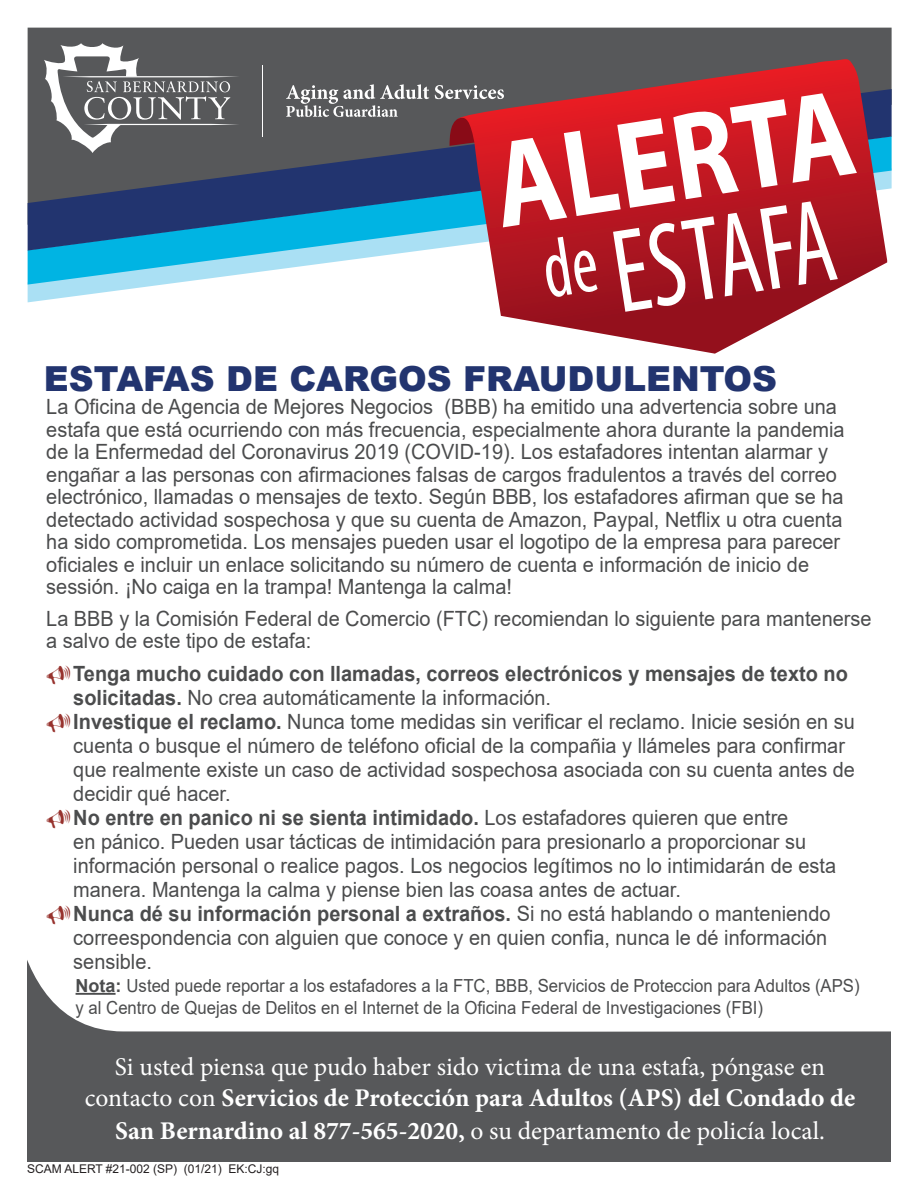
<style>
.page{position:relative;width:918px;height:1188px;background:#fff}
.page>*{position:absolute;margin:0;border:0;box-sizing:border-box;transform-origin:0 0}
.t1{font:700 124.5px "Myriad Pro";color:#fff;scale:.85 1}
.t2{font:condensed 120px "Myriad Pro";color:#fff;scale:.85 1}
.t3{font:900 34.5px "Arial";color:#22346f}
.t4{font:25.5px/30.6px "Minion Pro";color:#fff;text-align:center}
.t5{font:21px/22.5px "Arial";color:#4b4c4d;scale:.95 1}
.t6{font:700 21px/24px "Arial";color:#4b4c4d;scale:.95 1}
.t7{font:18px/21.6px "Arial";color:#4b4c4d;scale:.93 1}
.t8{font:12px "Arial";color:#231f20}
.s1{font-weight:400}
.s2{font-weight:700}
</style>
<div class="page">
<svg style="left:28px;top:962px;width:862px;height:200px;fill:#57585a"></svg>
<hr style="left:76px;top:993px;width:40px;height:2px;background:#4b4c4d">
<div style="left:28px;top:28px;width:864px;height:61px;background:#57585a"></div>
<svg style="left:28px;top:285px;width:131px;height:17px"></svg>
<svg style="left:28px;top:251px;width:860px;height:34px"></svg>
<svg style="left:28px;top:89px;width:864px;height:162px;background:#356284"></svg>
<hr style="left:262px;top:65px;width:1px;height:72px;background:#fff">
<svg style="left:44px;top:43px;width:196px;height:110px;background:#777779"></svg>
<svg style="left:286px;top:84px;width:143px;height:33px;background:#808182"></svg>
<svg style="left:435px;top:85px;width:22px;height:14px"></svg>
<svg style="left:450px;top:117px;width:7px;height:29px"></svg>
<svg style="left:457px;top:59px;width:430px;height:295px;background:#b53f48"></svg>
<p class="t1" style="left:482px;top:107px;width:428px;rotate:-9deg">ALERTA</p>
<p class="t2" style="left:534px;top:213px;width:345px;rotate:-9deg"><sup>de</sup> ESTAFA</p>
<p class="t3" style="left:44px;top:353px;width:735px">ESTAFAS DE CARGOS FRAUDULENTOS</p>
<p class="t5" style="left:46px;top:396px;width:842px">La Oficina de Agencia de Mejores Negocios (BBB) ha emitido una advertencia sobre una estafa que está ocurriendo con más frecuencia, especialmente ahora durante la pandemia de la Enfermedad del Coronavirus 2019 (COVID-19). Los estafadores intentan alarmar y engañar a las personas con afirmaciones falsas de cargos fradulentos a través del correo electrónico, llamadas o mensajes de texto. Según BBB, los estafadores afirman que se ha detectado actividad sospechosa y que su cuenta de Amazon, Paypal, Netflix u otra cuenta ha sido comprometida. Los mensajes pueden usar el logotipo de la empresa para parecer oficiales e incluir un enlace solicitando su número de cuenta e información de inicio de sessión. ¡No caiga en la trampa! Mantenga la calma!</p>
<p class="t5" style="left:46px;top:607px;width:870px">La BBB y la Comisión Federal de Comercio (FTC) recomiendan lo siguiente para mantenerse a salvo de este tipo de estafa:</p>
<p class="t6" style="left:73px;top:662px;width:817px">Tenga mucho cuidado con llamadas, correos electrónicos y mensajes de texto no solicitadas. <span class="s1">No crea automáticamente la información.</span></p>
<p class="t5" style="left:73px;top:710px;width:824px;line-height:24px"><span class="s2">Investique el reclamo.</span> Nunca tome medidas sin verificar el reclamo. Inicie sesión en su cuenta o busque el número de teléfono oficial de la compañia y llámeles para confirmar que realmente existe un caso de actividad sospechosa asociada con su cuenta antes de decidir qué hacer.</p>
<p class="t5" style="left:73px;top:806px;width:805px;line-height:24px"><span class="s2">No entre en panico ni se sienta intimidado.</span> Los estafadores quieren que entre<br>en pánico. Pueden usar tácticas de intimidación para presionarlo a proporcionar su información personal o realice pagos. Los negocios legítimos no lo intimidarán de esta manera. Mantenga la calma y piense bien las coasa antes de actuar.</p>
<p class="t5" style="left:73px;top:902px;width:799px;line-height:24px"><span class="s2">Nunca dé su información personal a extraños.</span> Si no está hablando o manteniendo correespondencia con alguien que conoce y en quien confia, nunca le dé información sensible.</p>
<p class="t7" style="left:76px;top:975px;width:845px"><span class="s2">Nota:</span> Usted puede reportar a los estafadores a la FTC, BBB, Servicios de Proteccion para Adultos (APS) y al Centro de Quejas de Delitos en el Internet de la Oficina Federal de Investigaciones (FBI)</p>
<p class="t4" style="left:85px;top:1052px;width:772px">Si usted piensa que pudo haber sido victima de una estafa, póngase en contacto con <span class="s2">Servicios de Protección para Adultos (APS) del Condado de</span></p>
<p class="t4" style="left:115px;top:1115px;width:711px"><span class="s2">San Bernardino al 877‑565‑2020,</span> o su departamento de policía local.</p>
<p class="t8" style="left:27px;top:1160px;width:254px">SCAM ALERT #21-002 (SP) (01/21) EK:CJ:gq</p>
</div>
